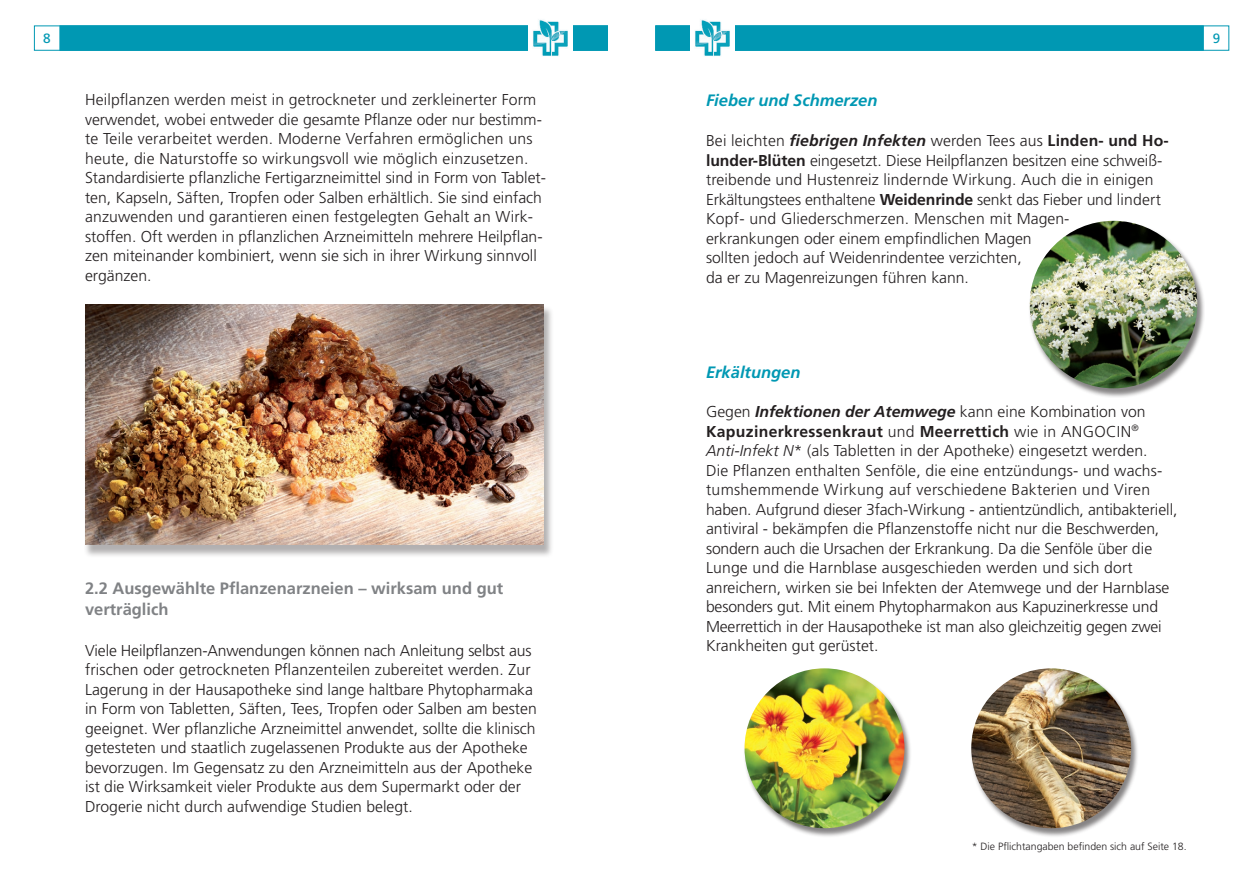
<style>
.page{position:relative;width:1259px;height:893px;background:#fff}
.page>*{position:absolute;margin:0;border:0;box-sizing:border-box;transform-origin:0 0}
.t1{font:700 16.5px/21px "Frutiger";color:#808285}
.t2{font:italic 700 16.5px "Frutiger";color:#0098b3}
.t3{font:300 15.75px/19.5px "Frutiger";color:#231f20}
.t4{font:13.5px "Frutiger";color:#0098b3}
.t5{font:300 10.5px "Frutiger";color:#231f20}
.s1{font-weight:700;font-style:italic}
.s2{font-weight:700}
.s3{font-style:italic}
</style>
<div class="page">
<div style="left:60px;top:26px;width:548px;height:25px;background:#0098b3"></div>
<img style="left:528px;top:19px;width:45px;height:37px">
<div style="left:655px;top:26px;width:548px;height:25px;background:#0098b3"></div>
<img style="left:690px;top:19px;width:45px;height:37px">
<div style="left:1028px;top:222px;width:176px;height:176px;background:#231f20;opacity:.55"></div>
<img style="left:1029px;top:221px;width:168px;height:167px;border-radius:84px">
<div style="left:743px;top:669px;width:169px;height:169px;background:#231f20;opacity:.55"></div>
<img style="left:744px;top:668px;width:160px;height:160px;border-radius:80px">
<div style="left:969px;top:669px;width:169px;height:169px;background:#231f20;opacity:.55"></div>
<img style="left:971px;top:668px;width:160px;height:160px;border-radius:80px">
<div style="left:84px;top:306px;width:469px;height:252px;background:#231f20;opacity:.35"></div>
<img style="left:85px;top:304px;width:458px;height:241px">
<p class="t4" style="left:43px;top:30px;width:9px">8</p>
<p class="t3" style="left:85px;top:90px;width:462px">Heilpflanzen werden meist in getrockneter und zerkleinerter Form verwendet, wobei entweder die gesamte Pflanze oder nur bestimm&shy;te Teile verarbeitet werden. Moderne Verfahren ermöglichen uns heute, die Naturstoffe so wirkungsvoll wie möglich einzusetzen.<br>Standardisierte pflanzliche Fertigarzneimittel sind in Form von Tablet&shy;ten, Kapseln, Säften, Tropfen oder Salben erhältlich. Sie sind einfach anzuwenden und garantieren einen festgelegten Gehalt an Wirk&shy;stoffen. Oft werden in pflanzlichen Arzneimitteln mehrere Heilpflan&shy;zen miteinander kombiniert, wenn sie sich in ihrer Wirkung sinnvoll ergänzen.</p>
<p class="t1" style="left:85px;top:578px;width:420px">2.2 Ausgewählte Pflanzenarzneien – wirksam und gut verträglich</p>
<p class="t3" style="left:85px;top:641px;width:453px">Viele Heilpflanzen-Anwendungen können nach Anleitung selbst aus frischen oder getrockneten Pflanzenteilen zubereitet werden. Zur Lagerung in der Hausapotheke sind lange haltbare Phytopharmaka in Form von Tabletten, Säften, Tees, Tropfen oder Salben am besten geeignet. Wer pflanzliche Arzneimittel anwendet, sollte die klinisch getesteten und staatlich zugelassenen Produkte aus der Apotheke bevorzugen. Im Gegensatz zu den Arzneimitteln aus der Apotheke ist die Wirksamkeit vieler Produkte aus dem Supermarkt oder der Drogerie nicht durch aufwendige Studien belegt.</p>
<p class="t2" style="left:706px;top:90px;width:173px">Fieber und Schmerzen</p>
<p class="t3" style="left:706px;top:131px;width:464px">Bei leichten <span class="s1">fiebrigen Infekten</span> werden Tees aus <span class="s2">Linden- und Ho&shy;lunder-Blüten</span> eingesetzt. Diese Heilpflanzen besitzen eine schweiß&shy;treibende und Hustenreiz lindernde Wirkung. Auch die in einigen Erkältungstees enthaltene <span class="s2">Weidenrinde</span> senkt das Fieber und lindert Kopf- und Gliederschmerzen. Menschen mit Magen-<br>erkrankungen oder einem empfindlichen Magen<br>sollten jedoch auf Weidenrindentee verzichten,<br>da er zu Magenreizungen führen kann.</p>
<p class="t2" style="left:706px;top:363px;width:96px">Erkältungen</p>
<p class="t3" style="left:706px;top:402px;width:473px">Gegen <span class="s1">Infektionen der Atemwege</span> kann eine Kombination von <span class="s2">Kapuzinerkressenkraut</span> und <span class="s2">Meerrettich</span> wie in ANGOCIN<sup>® </sup><span class="s3">Anti-Infekt N</span>* (als Tabletten in der Apotheke) eingesetzt werden.<br>Die Pflanzen enthalten Senföle, die eine entzündungs- und wachs&shy;tumshemmende Wirkung auf verschiedene Bakterien und Viren haben. Aufgrund dieser 3fach-Wirkung - antientzündlich, antibakteriell, antiviral - bekämpfen die Pflanzenstoffe nicht nur die Beschwerden, sondern auch die Ursachen der Erkrankung. Da die Senföle über die Lunge und die Harnblase ausgeschieden werden und sich dort anreichern, wirken sie bei Infekten der Atemwege und der Harnblase besonders gut. Mit einem Phytopharmakon aus Kapuzinerkresse und Meerrettich in der Hausapotheke ist man also gleichzeitig gegen zwei Krankheiten gut gerüstet.</p>
<p class="t4" style="left:1212px;top:30px;width:9px">9</p>
<p class="t5" style="left:972px;top:840px;width:216px">* Die Pflichtangaben befinden sich auf Seite 18.</p>
</div>
